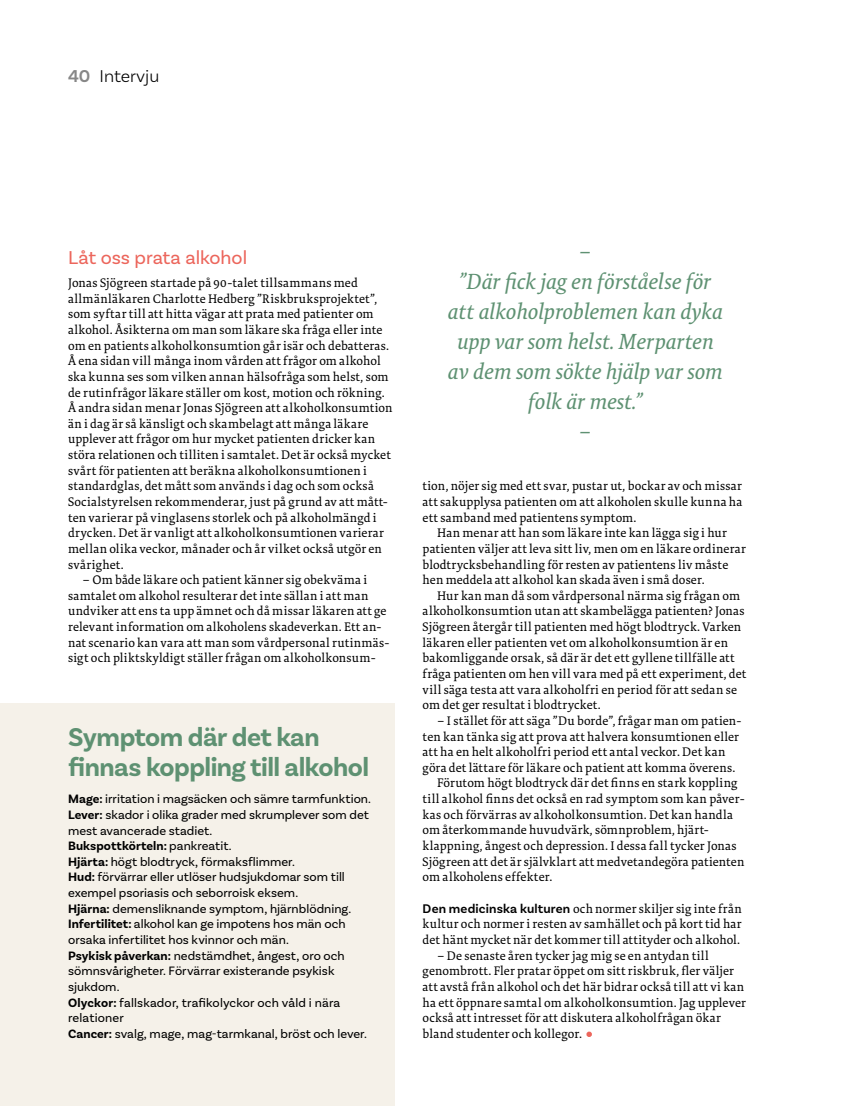
<style>
.page{position:relative;width:851px;height:1106px;background:#fff}
.page>*{position:absolute;margin:0;border:0;box-sizing:border-box;transform-origin:0 0}
.t1{font:700 27px/30px "Basic Sans";letter-spacing:-.02em;color:#5e9172}
.t2{font:italic 22.5px/30px "Tundra OT";letter-spacing:-.005em;color:#5e9172;text-align:center}
.t3{font:19.5px "Basic Sans";letter-spacing:-.005em;color:#ec665c}
.t4{font:300 18px "Basic Sans";color:#000}
.t5{font:12.75px/15.6px "Tundra OT";letter-spacing:.015em;color:#000}
.t6{font:12.75px/15.6px "Basic Sans";letter-spacing:.005em;color:#000}
.s1{font-weight:600;color:#878787}
.s2{font-weight:700}
.s3{font-family:"Basic Sans";font-weight:600;font-size:13.2px}
.s4{color:#ec665c}
</style>
<div class="page">
<div style="left:0;top:703px;width:394px;height:403px;background:#f5f1e9"></div>
<svg style="left:586px;top:1031px;width:5px;height:6px"></svg>
<h3 class="t4" style="left:68px;top:65px;width:93px"><span class="s1">40</span> Intervju</h3>
<h3 class="t3" style="left:68px;top:246px;width:180px">Låt oss prata alkohol</h3>
<p class="t5" style="left:68px;top:275px;width:326px">Jonas Sjögreen startade på 90-talet tillsammans med allmänläkaren Charlotte Hedberg ”Riskbruksprojektet”, som syftar till att hitta vägar att prata med patienter om alkohol. Åsikterna om man som läkare ska fråga eller inte om en patients alkoholkonsumtion går isär och debatteras.<br>Å ena sidan vill många inom vården att frågor om alkohol ska kunna ses som vilken annan hälsofråga som helst, som de rutinfrågor läkare ställer om kost, motion och rökning.<br>Å andra sidan menar Jonas Sjögreen att alkoholkonsumtion än i dag är så känsligt och skambelagt att många läkare upplever att frågor om hur mycket patienten dricker kan störa relationen och tilliten i samtalet. Det är också mycket svårt för patienten att beräkna alkoholkonsumtionen i standardglas, det mått som används i dag och som också Socialstyrelsen rekommenderar, just på grund av att måt - ten varierar på vinglasens storlek och på alkoholmängd i drycken. Det är vanligt att alkoholkonsumtionen varierar mellan olika veckor, månader och år vilket också utgör en svårighet.</p>
<p class="t5" style="left:68px;top:572px;width:323px;text-indent:14px">– Om både läkare och patient känner sig obekväma i samtalet om alkohol resulterar det inte sällan i att man undviker att ens ta upp ämnet och då missar läkaren att ge relevant information om alkoholens skadeverkan. Ett an&shy;nat scenario kan vara att man som vårdpersonal rutinmäs&shy;sigt och pliktskyldigt ställer frågan om alkoholkonsum-</p>
<h1 class="t1" style="left:68px;top:722px;width:302px">Symptom där det kan finnas koppling till alkohol</h1>
<p class="t6" style="left:68px;top:791px;width:304px"><span class="s2">Mage:</span> irritation i magsäcken och sämre tarmfunktion.<br><span class="s2">Lever:</span> skador i olika grader med skrumplever som det mest avancerade stadiet.<br><span class="s2">Bukspottkörteln:</span> pankreatit.<br><span class="s2">Hjärta:</span> högt blodtryck, förmaksflimmer.<br><span class="s2">Hud:</span> förvärrar eller utlöser hudsjukdomar som till exempel psoriasis och seborroisk eksem.<br><span class="s2">Hjärna:</span> demensliknande symptom, hjärnblödning.<br><span class="s2">Infertilitet:</span> alkohol kan ge impotens hos män och orsaka infertilitet hos kvinnor och män.<br><span class="s2">Psykisk påverkan:</span> nedstämdhet, ångest, oro och sömnsvårigheter. Förvärrar existerande psykisk sjukdom.<br><span class="s2">Olyckor:</span> fallskador, trafikolyckor och våld i nära relationer<br><span class="s2">Cancer:</span> svalg, mage, mag-tarmkanal, bröst och lever.</p>
<h2 class="t2" style="left:448px;top:237px;width:276px">–<br>”Där fick jag en förståelse för att alkoholproblemen kan dyka upp var som helst. Merparten av dem som sökte hjälp var som folk är mest.”<br>–</h2>
<p class="t5" style="left:422px;top:479px;width:321px;text-align:justify">tion, nöjer sig med ett svar, pustar ut, bockar av och missar att sakupplysa patienten om att alkoholen skulle kunna ha ett samband med patientens symptom.</p>
<p class="t5" style="left:422px;top:526px;width:325px;text-indent:14px">Han menar att han som läkare inte kan lägga sig i hur patienten väljer att leva sitt liv, men om en läkare ordinerar blodtrycksbehandling för resten av patientens liv måste hen meddela att alkohol kan skada även i små doser.</p>
<p class="t5" style="left:422px;top:588px;width:325px;text-indent:14px">Hur kan man då som vårdpersonal närma sig frågan om alkoholkonsumtion utan att skambelägga patienten? Jonas Sjögreen återgår till patienten med högt blodtryck. Varken läkaren eller patienten vet om alkoholkonsumtion är en bakomliggande orsak, så där är det ett gyllene tillfälle att fråga patienten om hen vill vara med på ett experiment, det vill säga testa att vara alkoholfri en period för att sedan se om det ger resultat i blodtrycket.</p>
<p class="t5" style="left:437px;top:713px;width:306px">– I stället för att säga ”Du borde”, frågar man om patien-</p>
<p class="t5" style="left:422px;top:729px;width:318px">ten kan tänka sig att prova att halvera konsumtionen eller</p>
<p class="t5" style="left:422px;top:744px;width:304px">att ha en helt alkoholfri period ett antal veckor. Det kan</p>
<p class="t5" style="left:422px;top:760px;width:314px">göra det lättare för läkare och patient att komma överens.</p>
<p class="t5" style="left:437px;top:776px;width:302px">Förutom högt blodtryck där det finns en stark koppling</p>
<p class="t5" style="left:422px;top:791px;width:323px">till alkohol finns det också en rad symptom som kan påver-</p>
<p class="t5" style="left:422px;top:807px;width:312px">kas och förvärras av alkoholkonsumtion. Det kan handla</p>
<p class="t5" style="left:422px;top:823px;width:288px">om återkommande huvudvärk, sömnproblem, hjärt-</p>
<p class="t5" style="left:422px;top:838px;width:315px">klappning, ångest och depression. I dessa fall tycker Jonas</p>
<p class="t5" style="left:422px;top:854px;width:323px">Sjögreen att det är självklart att medvetandegöra patienten</p>
<p class="t5" style="left:422px;top:869px;width:131px">om alkoholens effekter.</p>
<p class="t5" style="left:422px;top:901px;width:320px;text-align:justify"><span class="s3">Den medicinska kulturen</span> och normer skiljer sig inte från kultur och normer i resten av samhället och på kort tid har det hänt mycket när det kommer till attityder och alkohol.</p>
<p class="t5" style="left:422px;top:948px;width:325px;text-indent:14px">– De senaste åren tycker jag mig se en antydan till genombrott. Fler pratar öppet om sitt riskbruk, fler väljer att avstå från alkohol och det här bidrar också till att vi kan ha ett öppnare samtal om alkoholkonsumtion. Jag upplever också att intresset för att diskutera alkoholfrågan ökar bland studenter och kollegor. <span class="s4">•</span></p>
</div>
